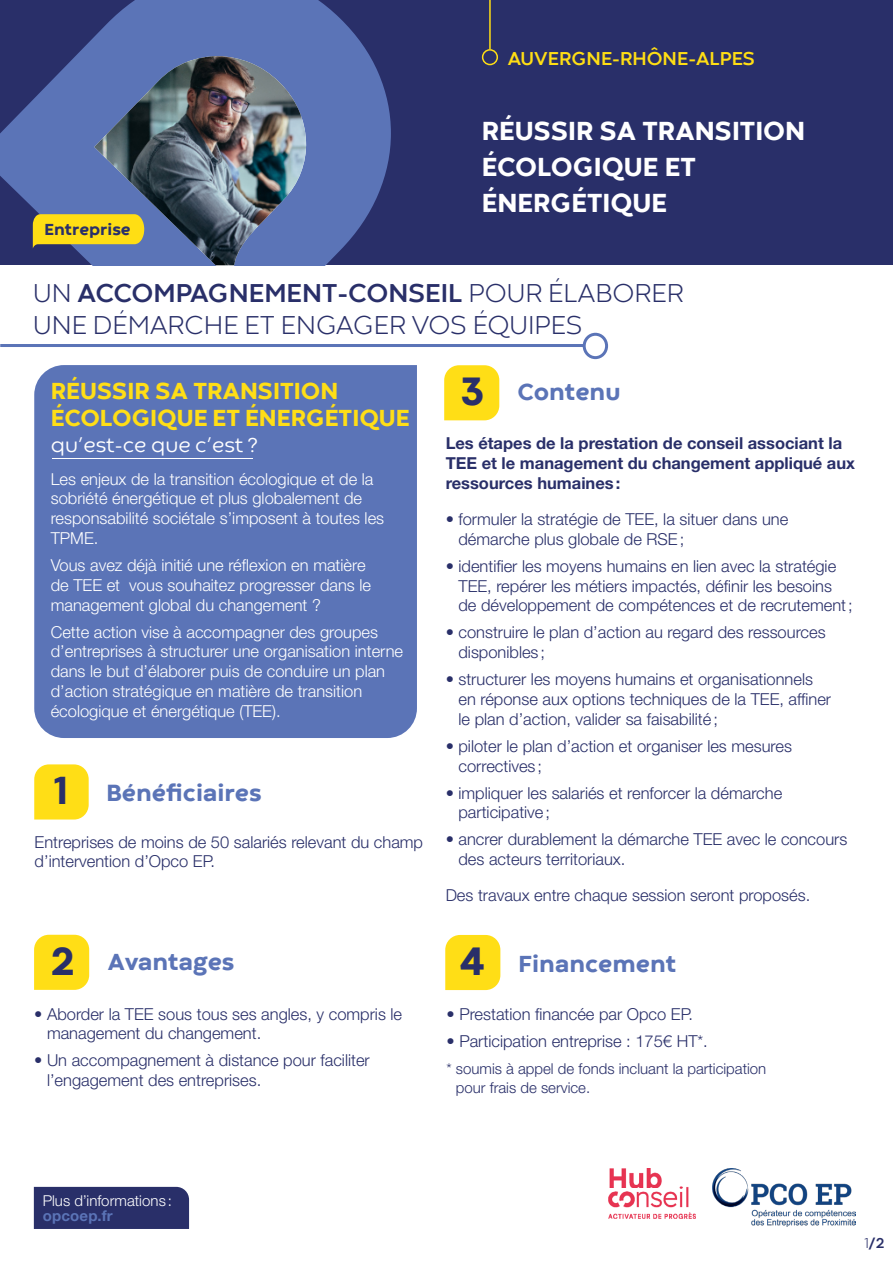
<style>
.page{position:relative;width:893px;height:1263px;background:#fff}
.page>*{position:absolute;margin:0;border:0;box-sizing:border-box;transform-origin:0 0}
.t1{font:800 40.5px "Codec Warm";color:#292f69}
.t2{font:300 27px/31.5px "Codec Warm";color:#292f69}
.t3{font:800 27px/36px "Codec Warm";color:#fff}
.t4{font:800 24px "Codec Warm";color:#5b74b7}
.t5{font:800 24px/27px "Codec Warm";color:#ffde16}
.t6{font:21px "Codec Warm News";color:#fff}
.t7{font:700 19.5px "Codec Warm";color:#ffde14}
.t8{font:300 16.5px/19.8px "Helvetica Neue LT Std";color:#292f69}
.t9{font:300 16.5px/19.8px "Helvetica Neue LT Std";color:#fff}
.t10{font:700 16.5px/19.8px "Helvetica Neue LT Std";color:#292f69}
.t11{font:800 16.5px "Codec Warm";color:#292f69}
.t12{font:300 15px/19.8px "Helvetica Neue LT Std";color:#292f69}
.t13{font:300 15px "Helvetica Neue LT Std";letter-spacing:.005em;color:#fff}
.t14{font:700 15px "Helvetica Neue LT Std";letter-spacing:.015em;color:#5b74b7}
.t15{font:700 15px "Codec Warm";color:#292f69}
.s1{font-weight:700}
.s2{font-size:40.5px;color:#292f69}
.s3{font-weight:300}
</style>
<div class="page">
<hr style="left:0;top:344px;width:585px;height:3px;background:#5b74b7">
<div style="left:583px;top:333px;width:25px;height:26px;border:3px solid #5b74b7;border-radius:50%"></div>
<div style="left:34px;top:365px;width:383px;height:373px;background:#5b74b7"></div>
<hr style="left:52px;top:458px;width:201px;height:1px;background:#fff">
<svg style="left:34px;top:935px;width:55px;height:55px;background:#ffdf21"></svg>
<svg style="left:34px;top:764px;width:55px;height:55px;background:#ffe024"></svg>
<div style="left:34px;top:1187px;width:155px;height:42px;background:#292f69"></div>
<svg style="left:444px;top:365px;width:55px;height:55px;background:#ffdf21"></svg>
<div style="left:0;top:0;width:893px;height:265px;background:#292f69"></div>
<svg style="left:0;top:0;width:391px;height:265px;fill:#5b74b7"></svg>
<img style="left:33px;top:56px;width:273px;height:209px">
<hr style="left:489px;top:0;width:2px;height:49px;background:#ffde14">
<div style="left:482px;top:49px;width:16px;height:16px;border:2px solid #ffde14;border-radius:50%"></div>
<div style="left:445px;top:935px;width:55px;height:55px;background:#ffde16"></div>
<img style="left:609px;top:1168px;width:87px;height:51px">
<img style="left:712px;top:1168px;width:143px;height:58px">
<p class="t7" style="left:508px;top:46px;width:249px">AUVERGNE-RHÔNE-ALPES</p>
<p class="t11" style="left:45px;top:219px;width:88px">Entreprise</p>
<h2 class="t3" style="left:482px;top:115px;width:325px">RÉUSSIR SA TRANSITION<br>ÉCOLOGIQUE ET<br>ÉNERGÉTIQUE</h2>
<h2 class="t2" style="left:33px;top:279px;width:652px">UN <span class="s1">ACCOMPAGNEMENT-CONSEIL</span> POUR ÉLABORER<br>UNE DÉMARCHE ET ENGAGER VOS ÉQUIPES</h2>
<h3 class="t5" style="left:51px;top:379px;width:361px">RÉUSSIR SA TRANSITION<br>ÉCOLOGIQUE ET ÉNERGÉTIQUE</h3>
<p class="t6" style="left:51px;top:432px;width:208px">qu’est-ce que c’est ?</p>
<p class="t9" style="left:51px;top:468px;width:335px">Les enjeux de la transition écologique et de la sobriété énergétique et plus globalement de responsabilité sociétale s’imposent à toutes les TPME.</p>
<p class="t9" style="left:51px;top:555px;width:322px">Vous avez déjà initié une réflexion en matière de TEE et vous souhaitez progresser dans le management global du changement ?</p>
<p class="t9" style="left:51px;top:621px;width:354px">Cette action vise à accompagner des groupes d’entreprises à structurer une organisation interne dans le but d’élaborer puis de conduire un plan d’action stratégique en matière de transition écologique et énergétique (TEE).</p>
<h3 class="t4" style="left:461px;top:377px;width:161px"><span class="s2">3</span> Contenu</h3>
<p class="t10" style="left:446px;top:433px;width:411px">Les étapes de la prestation de conseil associant la<br>TEE et le management du changement appliqué aux ressources humaines:</p>
<p class="t8" style="left:458px;top:509px;width:331px;text-indent:-13px">• formuler la stratégie de TEE, la situer dans une démarche plus globale de RSE;</p>
<p class="t8" style="left:458px;top:556px;width:396px;text-indent:-13px">• identifier les moyens humains en lien avec la stratégie<br>TEE, repérer les métiers impactés, définir les besoins de développement de compétences et de recrutement;</p>
<p class="t8" style="left:458px;top:622px;width:369px;text-indent:-13px">• construire le plan d’action au regard des ressources disponibles ;</p>
<p class="t8" style="left:458px;top:669px;width:374px;text-indent:-13px">• structurer les moyens humains et organisationnels en réponse aux options techniques de la TEE, affiner le plan d’action, valider sa faisabilité;</p>
<p class="t8" style="left:458px;top:736px;width:335px;text-indent:-13px">• piloter le plan d’action et organiser les mesures correctives ;</p>
<p class="t8" style="left:458px;top:782px;width:325px;text-indent:-13px">• impliquer les salariés et renforcer la démarche participative;</p>
<p class="t8" style="left:458px;top:829px;width:390px;text-indent:-13px">• ancrer durablement la démarche TEE avec le concours des acteurs territoriaux.</p>
<p class="t8" style="left:446px;top:885px;width:366px">Des travaux entre chaque session seront proposés.</p>
<h1 class="t1" style="left:53px;top:764px;width:17px">1</h1>
<h3 class="t4" style="left:106px;top:777px;width:157px">Bénéficiaires</h3>
<p class="t8" style="left:35px;top:831px;width:390px">Entreprises de moins de 50 salariés relevant du champ d’intervention d’Opco EP.</p>
<h3 class="t4" style="left:51px;top:947px;width:185px"><span class="s2">2</span> Avantages</h3>
<p class="t8" style="left:47px;top:1003px;width:357px;text-indent:-13px">• Aborder la TEE sous tous ses angles, y compris le management du changement.</p>
<p class="t8" style="left:47px;top:1050px;width:324px;text-indent:-13px">• Un accompagnement à distance pour faciliter l’engagement des entreprises.</p>
<h3 class="t4" style="left:459px;top:948px;width:218px"><span class="s2">4</span> Financement</h3>
<p class="t8" style="left:446px;top:1003px;width:248px">• Prestation financée par Opco EP.</p>
<p class="t8" style="left:446px;top:1030px;width:263px">• Participation entreprise : 175€ HT*.</p>
<p class="t12" style="left:456px;top:1058px;width:312px;text-indent:-9px">* soumis à appel de fonds incluant la participation pour frais de service.</p>
<p class="t13" style="left:43px;top:1191px;width:131px">Plus d’informations :</p>
<p class="t14" style="left:43px;top:1206px;width:72px">opcoep.fr</p>
<p class="t15" style="left:864px;top:1234px;width:22px"><span class="s3">1</span>/2</p>
</div>
